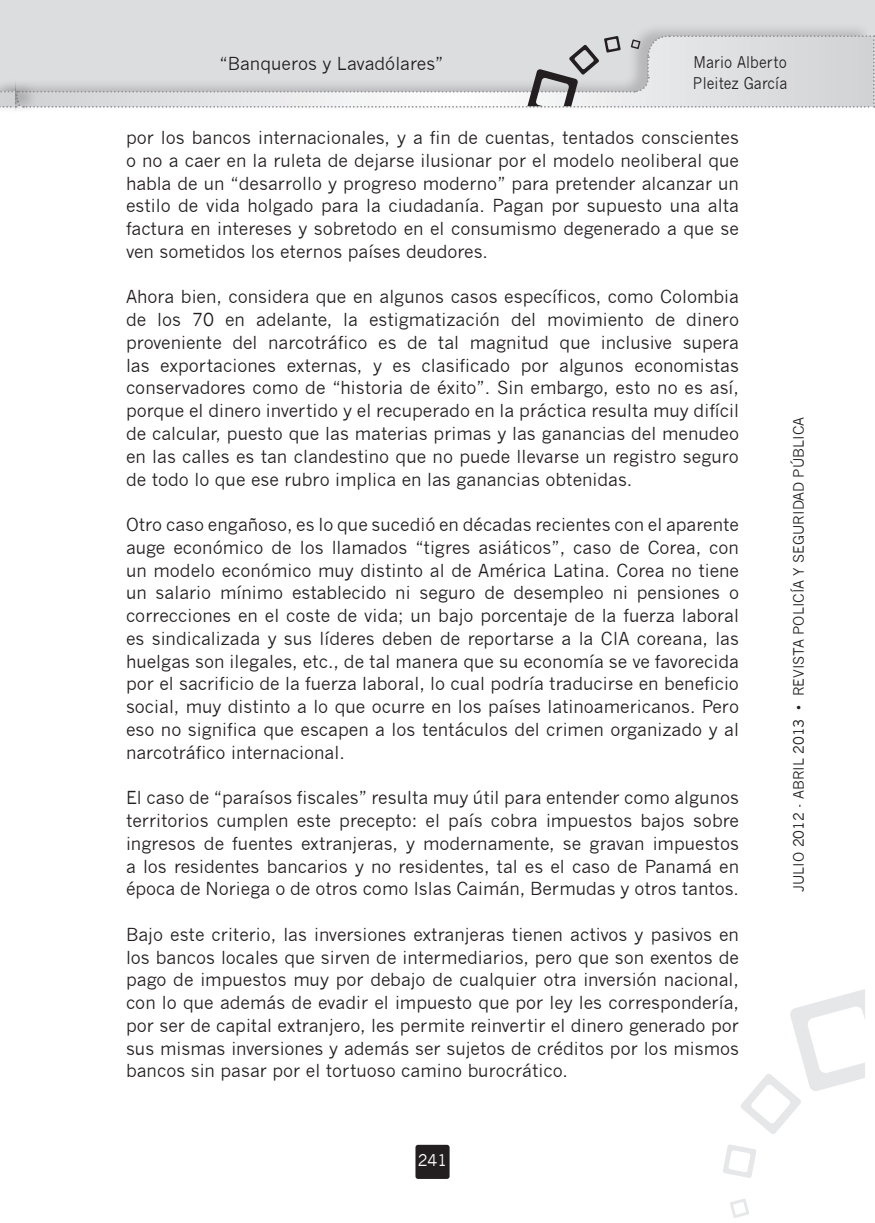
<style>
.page{position:relative;width:875px;height:1223px;background:#fff}
.page>*{position:absolute;margin:0;border:0;box-sizing:border-box;transform-origin:0 0}
.t1{font:17.5px/22.8px "News Gothic";color:#231f20;text-align:justify}
.t2{font:15.75px/20.5px "News Gothic";letter-spacing:.01em;color:#231f20;scale:.9 1}
.t3{font:15.75px "News Gothic";color:#fff}
.t4{font:14px "News Gothic";color:#231f20}
</style>
<div class="page">
<div style="left:0;top:0;width:16px;height:106px;background:#dcdddf"></div>
<div style="left:0;top:23px;width:16px;height:90px;background:#231f20;opacity:.2"></div>
<div style="left:16px;top:0;width:859px;height:106px;background:#dcdddf"></div>
<div style="left:16px;top:21px;width:855px;height:91px;background:#231f20;opacity:.2"></div>
<div style="left:16px;top:23px;width:21px;height:90px;background:#231f20;opacity:.2"></div>
<svg style="left:0;top:34px;width:875px;height:75px"></svg>
<svg style="left:741px;top:989px;width:124px;height:145px"></svg>
<svg style="left:723px;top:1144px;width:33px;height:33px"></svg>
<svg style="left:730px;top:1199px;width:19px;height:18px"></svg>
<div style="left:415px;top:1144px;width:34px;height:34px;background:#231f20;border-radius:3px"></div>
<p class="t1" style="left:219px;top:52px;width:225px">“Banqueros y Lavadólares”</p>
<p class="t2" style="left:693px;top:52px;width:106px">Mario Alberto<br>Pleitez García</p>
<p class="t1" style="left:126px;top:126px;width:614px">por los bancos internacionales, y a fin de cuentas, tentados conscientes o no a caer en la ruleta de dejarse ilusionar por el modelo neoliberal que habla de un “desarrollo y progreso moderno” para pretender alcanzar un estilo de vida holgado para la ciudadanía. Pagan por supuesto una alta factura en intereses y sobretodo en el consumismo degenerado a que se ven sometidos los eternos países deudores.</p>
<p class="t1" style="left:126px;top:285px;width:614px">Ahora bien, considera que en algunos casos específicos, como Colombia de los 70 en adelante, la estigmatización del movimiento de dinero proveniente del narcotráfico es de tal magnitud que inclusive supera las exportaciones externas, y es clasificado por algunos economistas conservadores como de “historia de éxito”. Sin embargo, esto no es así, porque el dinero invertido y el recuperado en la práctica resulta muy difícil de calcular, puesto que las materias primas y las ganancias del menudeo en las calles es tan clandestino que no puede llevarse un registro seguro de todo lo que ese rubro implica en las ganancias obtenidas.</p>
<p class="t1" style="left:126px;top:513px;width:614px">Otro caso engañoso, es lo que sucedió en décadas recientes con el aparente auge económico de los llamados “tigres asiáticos”, caso de Corea, con un modelo económico muy distinto al de América Latina. Corea no tiene un salario mínimo establecido ni seguro de desempleo ni pensiones o correcciones en el coste de vida; un bajo porcentaje de la fuerza laboral es sindicalizada y sus líderes deben de reportarse a la CIA coreana, las huelgas son ilegales, etc., de tal manera que su economía se ve favorecida por el sacrificio de la fuerza laboral, lo cual podría traducirse en beneficio social, muy distinto a lo que ocurre en los países latinoamericanos. Pero eso no significa que escapen a los tentáculos del crimen organizado y al narcotráfico internacional.</p>
<p class="t1" style="left:126px;top:786px;width:614px">El caso de “paraísos fiscales” resulta muy útil para entender como algunos territorios cumplen este precepto: el país cobra impuestos bajos sobre ingresos de fuentes extranjeras, y modernamente, se gravan impuestos a los residentes bancarios y no residentes, tal es el caso de Panamá en época de Noriega o de otros como Islas Caimán, Bermudas y otros tantos.</p>
<p class="t1" style="left:126px;top:922px;width:614px">Bajo este criterio, las inversiones extranjeras tienen activos y pasivos en los bancos locales que sirven de intermediarios, pero que son exentos de pago de impuestos muy por debajo de cualquier otra inversión nacional, con lo que además de evadir el impuesto que por ley les correspondería, por ser de capital extranjero, les permite reinvertir el dinero generado por sus mismas inversiones y además ser sujetos de créditos por los mismos bancos sin pasar por el tortuoso camino burocrático.</p>
<p class="t3" style="left:418px;top:1150px;width:31px">241</p>
<p class="t4" style="left:790px;top:891px;width:476px;rotate:-90deg">JULIO 2012 - ABRIL 2013 • REVISTA POLICÍA Y SEGURIDAD PÚBLICA</p>
</div>
